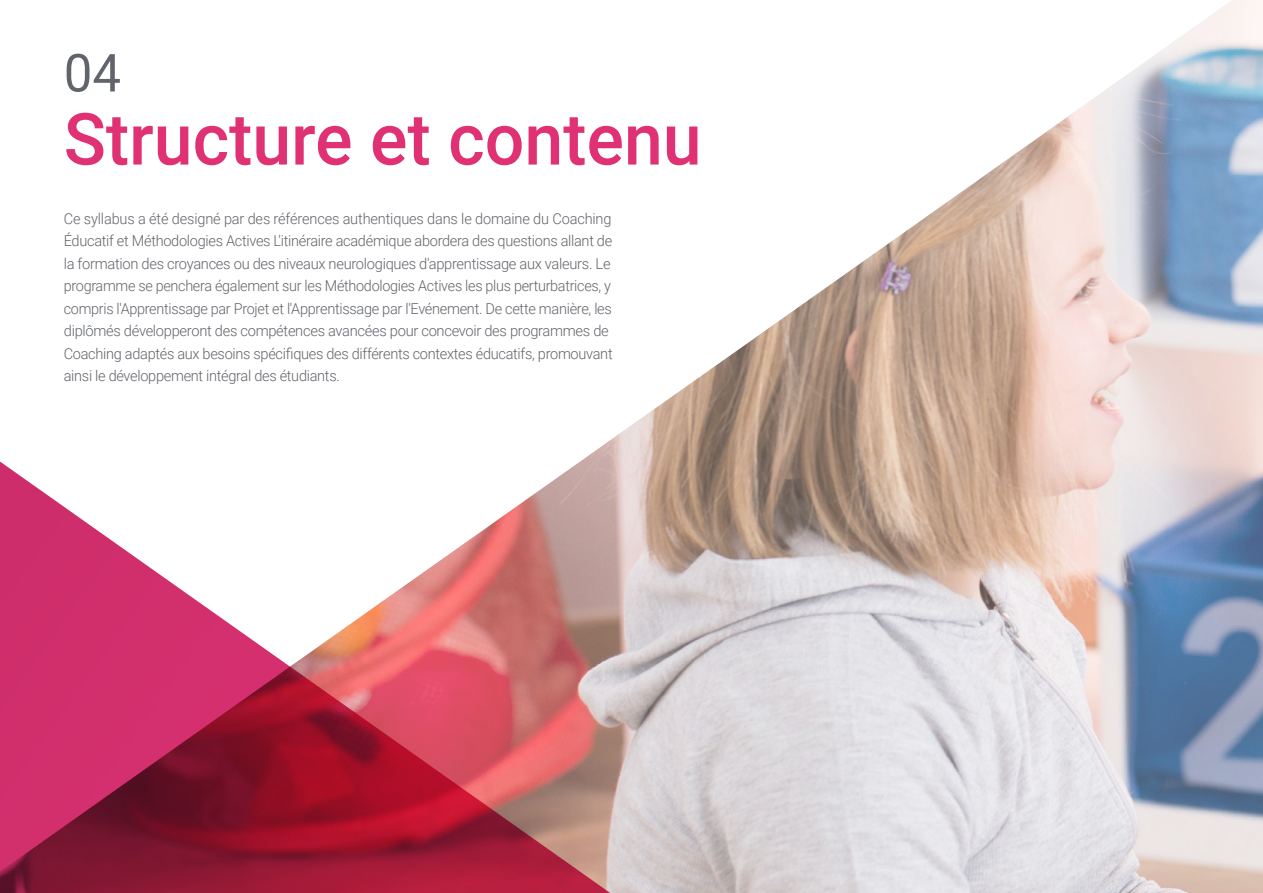
<style>
.page{position:relative;width:1263px;height:893px;background:#fff}
.page>*{position:absolute;margin:0;border:0;box-sizing:border-box;transform-origin:0 0}
.t1{font:500 72px "Roboto";color:#df3174}
.t2{font:52.5px "Roboto";color:#61646a}
.t3{font:300 15px/22.5px "Roboto";letter-spacing:-.02em;color:#61646a}
</style>
<div class="page">
<img style="left:602px;top:0;width:661px;height:893px">
<svg style="left:0;top:446px;width:640px;height:447px"></svg>
<h2 class="t2" style="left:64px;top:36px;width:59px">04</h2>
<h1 class="t1" style="left:64px;top:89px;width:639px">Structure et contenu</h1>
<p class="t3" style="left:64px;top:207px;width:550px">Ce syllabus a été designé par des références authentiques dans le domaine du Coaching Éducatif et Méthodologies Actives L'itinéraire académique abordera des questions allant de la formation des croyances ou des niveaux neurologiques d'apprentissage aux valeurs. Le programme se penchera également sur les Méthodologies Actives les plus perturbatrices, y compris l'Apprentissage par Projet et l'Apprentissage par l'Evénement. De cette manière, les diplômés développeront des compétences avancées pour concevoir des programmes de Coaching adaptés aux besoins spécifiques des différents contextes éducatifs, promouvant ainsi le développement intégral des étudiants.</p>
</div>
